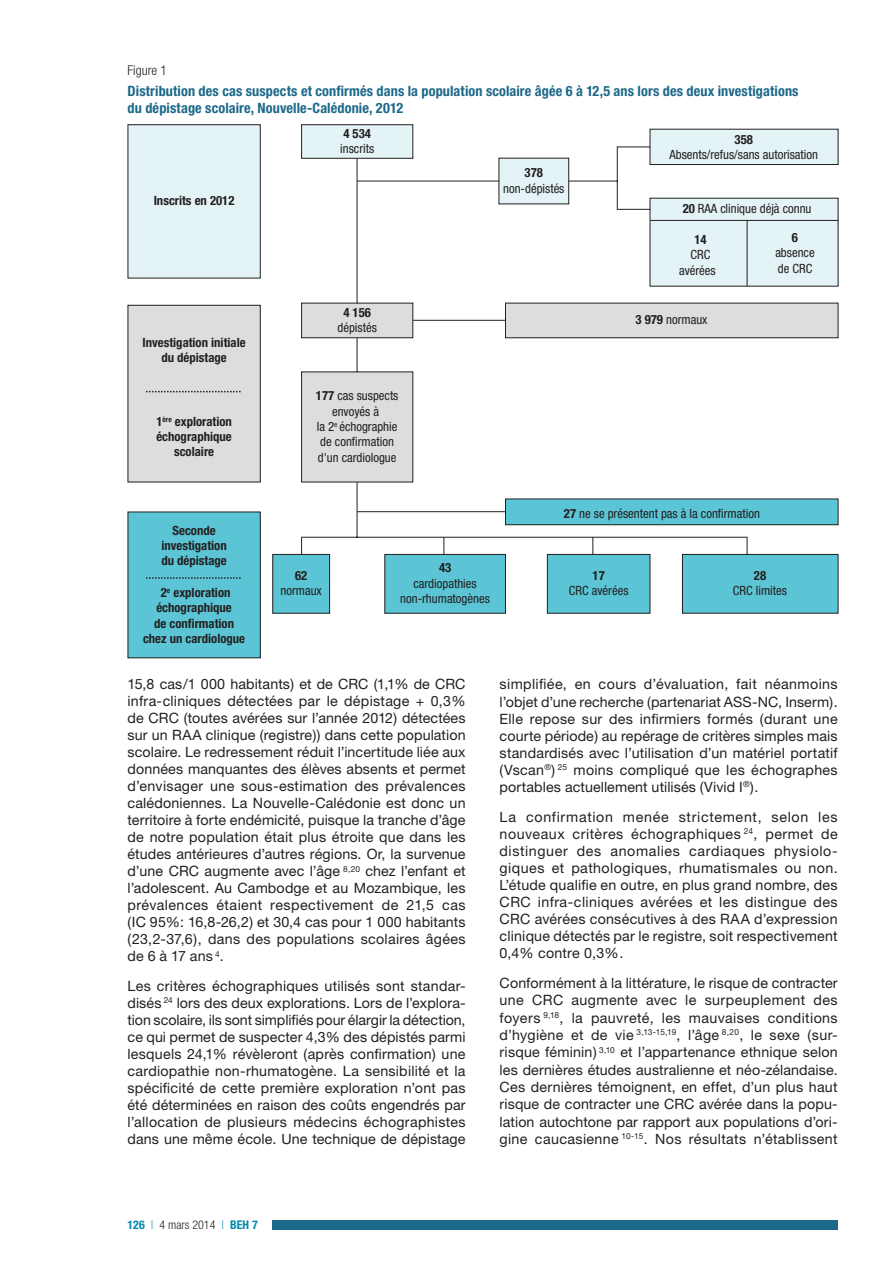
<style>
.page{position:relative;width:893px;height:1263px;background:#fff}
.page>*{position:absolute;margin:0;border:0;box-sizing:border-box;transform-origin:0 0}
.t1{font:14.25px/17px "Helvetica Neue";letter-spacing:.015em;color:#231f20;text-align:justify}
.t2{font:700 condensed 14.25px/17.1px "Helvetica Neue";letter-spacing:.01em;color:#1c6889}
.t3{font:300 condensed 13.5px "Helvetica Neue";color:#231f20}
.t4{font:condensed 12.75px/15.3px "Helvetica Neue LT Std";color:#231f20;text-align:center}
.t5{font:700 condensed 12.75px/15.3px "Helvetica Neue LT Std";color:#231f20;text-align:center}
.t6{font:300 condensed 12px "Helvetica Neue";color:#231f20}
.s1{font-weight:700}
.s2{font-weight:700;color:#008aac}
.s3{color:#008aac}
</style>
<div class="page">
<div style="left:264px;top:1220px;width:574px;height:10px;background:#1c6889"></div>
<div style="left:259px;top:1219px;width:13px;height:12px;background:#fff"></div>
<div style="left:301px;top:124px;width:112px;height:35px;background:#e4f3f6;border:1px solid #231f20"></div>
<div style="left:650px;top:129px;width:188px;height:35px;background:#e4f3f6"></div>
<div style="left:272px;top:554px;width:58px;height:60px;background:#5bc5d5;border:1px solid #231f20"></div>
<svg style="left:301px;top:146px;width:537px;height:468px"></svg>
<div style="left:128px;top:125px;width:132px;height:153px;background:#e4f3f6"></div>
<div style="left:128px;top:124px;width:133px;height:154px;border:1px solid #231f20"></div>
<div style="left:128px;top:305px;width:132px;height:177px;background:#dcdddf"></div>
<div style="left:128px;top:305px;width:133px;height:177px;border:1px solid #231f20"></div>
<div style="left:128px;top:512px;width:132px;height:146px;background:#5bc5d5"></div>
<svg style="left:146px;top:391px;width:95px;height:1px"></svg>
<svg style="left:146px;top:577px;width:95px;height:2px"></svg>
<p class="t3" style="left:128px;top:62px;width:41px">Figure 1</p>
<p class="t2" style="left:128px;top:82px;width:672px">Distribution des cas suspects et confirmés dans la population scolaire âgée 6 à 12,5 ans lors des deux investigations du dépistage scolaire, Nouvelle-Calédonie, 2012</p>
<p class="t5" style="left:343px;top:125px;width:29px">4 534</p>
<p class="t4" style="left:340px;top:141px;width:35px">inscrits</p>
<p class="t5" style="left:525px;top:165px;width:20px">378</p>
<p class="t4" style="left:503px;top:180px;width:63px">non-dépistés</p>
<p class="t5" style="left:735px;top:131px;width:20px">358</p>
<p class="t4" style="left:669px;top:147px;width:150px">Absents/refus/sans autorisation</p>
<p class="t5" style="left:154px;top:193px;width:82px">Inscrits en 2012</p>
<p class="t4" style="left:683px;top:200px;width:130px"><span class="s1">20</span> RAA clinique déjà connu</p>
<p class="t5" style="left:694px;top:232px;width:14px">14</p>
<p class="t4" style="left:679px;top:247px;width:38px">CRC avérées</p>
<p class="t5" style="left:792px;top:230px;width:8px">6</p>
<p class="t4" style="left:775px;top:245px;width:41px;text-align:left">absence de CRC</p>
<p class="t5" style="left:143px;top:335px;width:105px">Investigation initiale du dépistage</p>
<p class="t5" style="left:156px;top:413px;width:77px">1<sup>ère</sup> exploration échographique scolaire</p>
<p class="t5" style="left:343px;top:304px;width:29px">4 156</p>
<p class="t4" style="left:337px;top:320px;width:41px">dépistés</p>
<p class="t4" style="left:316px;top:388px;width:84px"><span class="s1">177</span> cas suspects envoyés à<br>la 2<sup>e</sup> échographie de confirmation d'un cardiologue</p>
<p class="t4" style="left:636px;top:312px;width:73px"><span class="s1">3 979</span> normaux</p>
<p class="t5" style="left:161px;top:522px;width:67px">Seconde investigation du dépistage</p>
<p class="t5" style="left:143px;top:585px;width:104px">2<sup>e</sup> exploration échographique<br>de confirmation chez un cardiologue</p>
<p class="t5" style="left:295px;top:568px;width:14px">62</p>
<p class="t4" style="left:281px;top:583px;width:43px">normaux</p>
<p class="t5" style="left:439px;top:560px;width:14px">43</p>
<p class="t4" style="left:400px;top:575px;width:91px">cardiopathies non-rhumatogènes</p>
<p class="t4" style="left:564px;top:506px;width:198px"><span class="s1">27</span> ne se présentent pas à la confirmation</p>
<p class="t5" style="left:593px;top:568px;width:14px">17</p>
<p class="t4" style="left:569px;top:583px;width:61px">CRC avérées</p>
<p class="t5" style="left:754px;top:568px;width:14px">28</p>
<p class="t4" style="left:733px;top:583px;width:56px">CRC limites</p>
<p class="t1" style="left:128px;top:676px;width:340px">15,8 cas/1 000 habitants) et de CRC (1,1% de CRC infra-cliniques détectées par le dépistage + 0,3% de CRC (toutes avérées sur l’année 2012) détectées sur un RAA clinique (registre)) dans cette population scolaire. Le redressement réduit l’incertitude liée aux données manquantes des élèves absents et permet d’envisager une sous-estimation des prévalences calédoniennes. La Nouvelle-Calédonie est donc un territoire à forte endémicité, puisque la tranche d’âge de notre population était plus étroite que dans les études antérieures d’autres régions. Or, la survenue d’une CRC augmente avec l’âge <sup>8,20</sup> chez l’enfant et l’adolescent. Au Cambodge et au M ozambique, les prévalences étaient respectivement de 21,5 cas (IC 95%: 16,8-26,2) et 30,4 cas pour 1 000 habitants (23,2-37,6), dans des populations scolaires âgées de 6 à 17 ans <sup>4</sup>.</p>
<p class="t1" style="left:128px;top:977px;width:340px">Les critères échographiques utilisés sont standar&shy;disés <sup>24</sup> lors des deux explorations. Lors de l’explora&shy;tion scolaire, ils sont simplifiés pour élargir la détection, ce qui permet de suspecter 4,3% des dépistés parmi lesquels 24,1% révèleront (après confirmation) une cardiopathie non-rhumatogène. La sensibilité et la spécificité de cette première exploration n’ont pas été déterminées en raison des coûts engendrés par l’allocation de plusieurs médecins échographistes dans une même école. Une technique de dépistage</p>
<p class="t1" style="left:500px;top:676px;width:340px">simplifiée, en cours d’évaluation, fait néanmoins l’objet d’une recherche (partenariat ASS-NC, Inserm).<br>Elle repose sur des infirmiers formés (durant une courte période) au repérage de critères simples mais standardisés avec l’utilisation d’un matériel portatif (Vscan<sup>®</sup>) <sup>25</sup> moins compliqué que les échographes portables actuellement utilisés (Vivid I<sup>®</sup>).</p>
<p class="t1" style="left:500px;top:808px;width:340px">La confirmation menée strictement, selon les nouveaux critères échographiques <sup>24</sup>, permet de distinguer des anomalies cardiaques physiolo&shy;giques et pathologiques, rhumatismales ou non.<br>L’étude qualifie en outre, en plus grand nombre, des CRC infra-cliniques avérées et les distingue des CRC avérées consécutives à des RAA d’expression clinique détectés par le registre, soit respectivement 0,4% contre 0,3%.</p>
<p class="t1" style="left:500px;top:974px;width:340px">Conformément à la littérature, le risque de contracter une CRC augmente avec le surpeuplement des foyers <sup>9,18</sup>, la pauvreté, les mauvaises conditions d’hygiène et de vie <sup>3,13-15,19</sup>, l’âge <sup>8,20</sup>, le sexe (sur&shy;risque féminin) <sup>3,10</sup> et l’appartenance ethnique selon les dernières études australienne et néo-zélandaise.<br>Ces dernières témoignent, en effet, d’un plus haut risque de contracter une CRC avérée dans la popu&shy;lation autochtone par rapport aux populations d’ori&shy;gine caucasienne <sup>10-15</sup>. Nos résultats n’établissent</p>
<p class="t6" style="left:128px;top:1218px;width:132px"><span class="s2">126</span> <span class="s3">|</span> 4 mars 2014 <span class="s3">|</span> <span class="s2">BEH 7</span></p>
</div>
